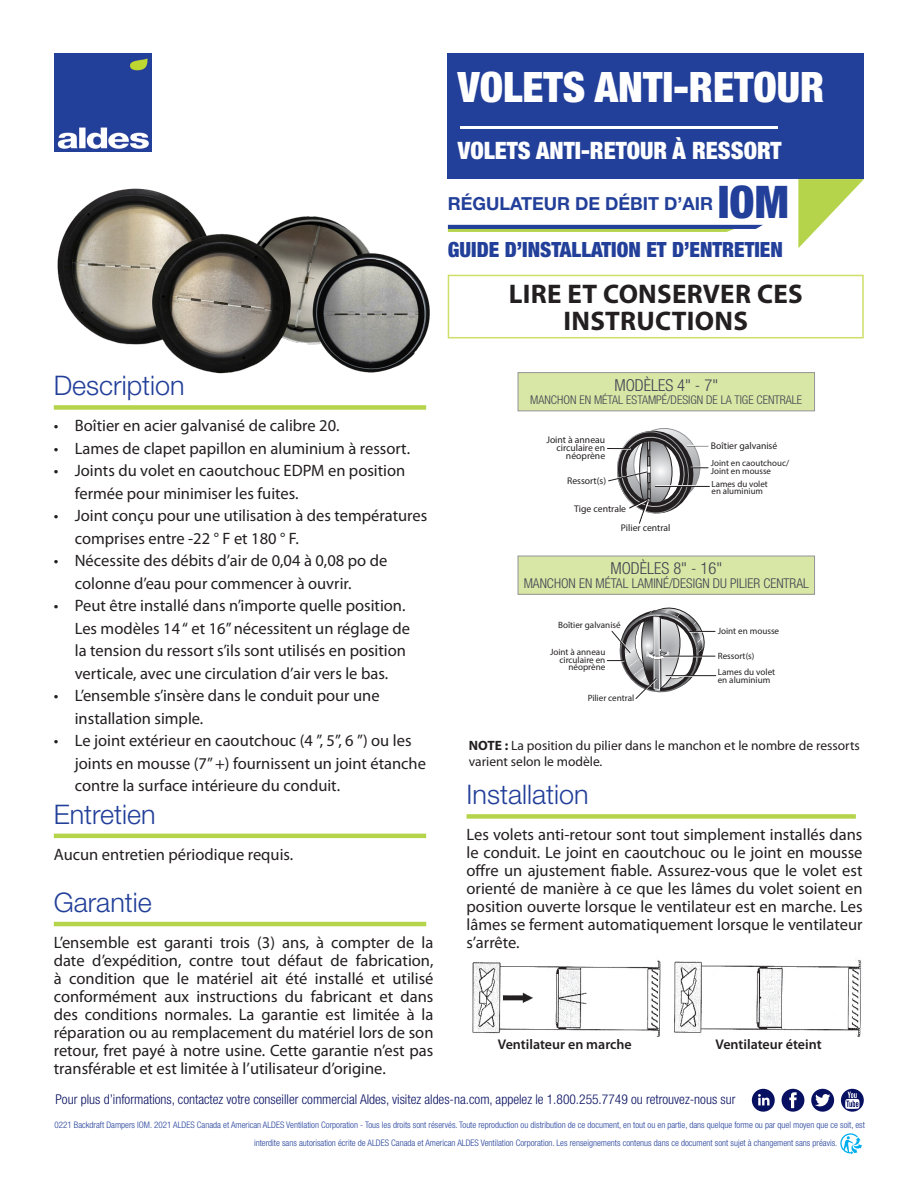
<style>
.page{position:relative;width:918px;height:1188px;background:#fff}
.page>*{position:absolute;margin:0;border:0;box-sizing:border-box;transform-origin:0 0}
.t1{font:900 condensed 45px "Helvetica Neue LT Std";color:#223f99}
.t2{font:900 condensed 42px "Helvetica Neue LT Std";color:#fff}
.t3{font:300 27px "Helvetica Neue LT Std";color:#223f99}
.Spec_Body{font:700 27px/27px "Myriad Pro";letter-spacing:.01em;color:#231f20;text-align:center}
.t4{font:900 condensed 24px "Helvetica Neue LT Std";color:#fff}
.t5{font:900 condensed 21px "Helvetica Neue LT Std";color:#223f99}
.t6{font:700 18px "Helvetica Neue LT Std";color:#223f99}
.t7{font:16.5px/22.5px "Myriad Pro";color:#231f20}
.Default{font:16.5px/18px "Myriad Pro";color:#221e1f;text-align:justify}
.t8{font:300 condensed 16.5px "Helvetica Neue LT Std";color:#414352}
.t9{font:600 14.1px "Myriad Pro";color:#231f20}
.t10{font:300 condensed 13.5px "Helvetica Neue LT Std";color:#081061}
.t11{font:13.5px/16.2px "Myriad Pro";color:#231f20}
.t12{font:300 condensed 13.5px "Helvetica Neue LT Std";color:#414352}
.t13{font:300 condensed 12px "Helvetica Neue LT Std";color:#414352}
.t14{font:9.75px/8.1px "Myriad Pro";color:#231f20;text-align:right}
.t15{font:9.15px/7.6px "Myriad Pro";color:#231f20}
.t16{font:300 condensed 9px/18px "Helvetica Neue LT Std";color:#223f99}
.t17{font:8.85px/7.5px "Myriad Pro";color:#231f20}
.s1{font-weight:700}
</style>
<div class="page">
<div style="left:54px;top:405px;width:372px;height:5px;background:#b5d44b"></div>
<hr style="left:54px;top:834px;width:372px;height:4px;background:#b5d44b">
<hr style="left:54px;top:922px;width:372px;height:4px;background:#b5d44b">
<img style="left:54px;top:54px;width:97px;height:97px">
<svg style="left:798px;top:179px;width:66px;height:69px"></svg>
<svg style="left:448px;top:225px;width:315px;height:7px"></svg>
<div style="left:448px;top:53px;width:416px;height:126px;background:#223f99"></div>
<hr style="left:460px;top:127px;width:317px;height:2px;background:#fff">
<svg style="left:606px;top:607px;width:111px;height:92px"></svg>
<hr style="left:655px;top:486px;width:54px;height:1px;background:#231f20">
<svg style="left:607px;top:428px;width:101px;height:96px"></svg>
<img style="left:57px;top:188px;width:373px;height:186px">
<div style="left:518px;top:373px;width:297px;height:38px;background:#d8e7a5"></div>
<div style="left:518px;top:372px;width:297px;height:39px;border:1px solid #939598"></div>
<div style="left:518px;top:556px;width:297px;height:38px;background:#d8e7a5"></div>
<div style="left:518px;top:556px;width:297px;height:39px;border:1px solid #939598"></div>
<div style="left:448px;top:275px;width:416px;height:63px;border:2px solid #cede67"></div>
<img style="left:472px;top:960px;width:189px;height:77px">
<img style="left:674px;top:958px;width:188px;height:79px">
<div style="left:467px;top:814px;width:389px;height:5px;background:#b5d44b"></div>
<svg style="left:840px;top:1133px;width:22px;height:21px"></svg>
<svg style="left:752px;top:1089px;width:23px;height:23px"></svg>
<svg style="left:782px;top:1089px;width:22px;height:23px"></svg>
<svg style="left:811px;top:1089px;width:23px;height:23px"></svg>
<svg style="left:841px;top:1089px;width:23px;height:23px"></svg>
<p class="t2" style="left:458px;top:61px;width:368px">VOLETS ANTI-RETOUR</p>
<p class="t4" style="left:458px;top:135px;width:325px">VOLETS ANTI-RETOUR À RESSORT</p>
<p class="t1" style="left:718px;top:174px;width:72px">IOM</p>
<p class="t6" style="left:448px;top:193px;width:267px">RÉGULATEUR DE DÉBIT D’AIR</p>
<p class="t5" style="left:448px;top:237px;width:336px">GUIDE D’INSTALLATION ET D’ENTRETIEN</p>
<p class="Spec_Body" style="left:509px;top:280px;width:295px">LIRE ET CONSERVER CES<br>INSTRUCTIONS</p>
<p class="t3" style="left:54px;top:369px;width:133px">Description</p>
<p class="t7" style="left:54px;top:414px;width:287px">• Boîtier en acier galvanisé de calibre 20.</p>
<p class="t7" style="left:54px;top:437px;width:358px">• Lames de clapet papillon en aluminium à ressort.</p>
<p class="t7" style="left:75px;top:459px;width:332px;text-indent:-21px">• Joints du volet en caoutchouc EDPM en position fermée pour minimiser les fuites.</p>
<p class="t7" style="left:75px;top:504px;width:354px;text-indent:-21px">• Joint conçu pour une utilisation à des températures comprises entre -22 ° F et 180 ° F.</p>
<p class="t7" style="left:75px;top:549px;width:314px;text-indent:-21px">• Nécessite des débits d’air de 0,04 à 0,08 po de colonne d’eau pour commencer à ouvrir.</p>
<p class="t7" style="left:75px;top:594px;width:337px;text-indent:-21px">• Peut être installé dans n’importe quelle position.<br>Les modèles 14 “ et 16” nécessitent un réglage de la tension du ressort s’ils sont utilisés en position verticale, avec une circulation d’air vers le bas.</p>
<p class="t7" style="left:75px;top:684px;width:306px;text-indent:-21px">• L’ensemble s’insère dans le conduit pour une installation simple.</p>
<p class="t7" style="left:75px;top:729px;width:353px;text-indent:-21px">• Le joint extérieur en caoutchouc (4 ”, 5”, 6 ”) ou les joints en mousse (7” +) fournissent un joint étanche contre la surface intérieure du conduit.</p>
<p class="t3" style="left:54px;top:798px;width:104px">Entretien</p>
<p class="t7" style="left:54px;top:843px;width:241px">Aucun entretien périodique requis.</p>
<p class="t3" style="left:54px;top:886px;width:100px">Garantie</p>
<p class="Default" style="left:54px;top:933px;width:381px">L’ensemble est garanti trois (3) ans, à compter de la date d’expédition, contre tout défaut de fabrication, à condition que le matériel ait été installé et utilisé conformément aux instructions du fabricant et dans des conditions normales. La garantie est limitée à la réparation ou au remplacement du matériel lors de son retour, fret payé à notre usine. Cette garantie n’est pas transférable et est limitée à l’utilisateur d’origine.</p>
<p class="t8" style="left:614px;top:376px;width:105px">MODÈLES 4" - 7"</p>
<p class="t13" style="left:530px;top:393px;width:274px">MANCHON EN MÉTAL ESTAMPÉ/DESIGN DE LA TIGE CENTRALE</p>
<p class="t14" style="left:546px;top:436px;width:60px">Joint à anneau circulaire en néoprène</p>
<p class="t14" style="left:567px;top:477px;width:41px">Ressort(s)</p>
<p class="t14" style="left:621px;top:500px;width:51px;line-height:18.3px;text-align:left;text-indent:-47px">Tige centrale<br>Pilier central</p>
<p class="t14" style="left:711px;top:442px;width:68px">Boîtier galvanisé</p>
<p class="t17" style="left:711px;top:459px;width:80px">Joint en caoutchouc/<br>Joint en mousse</p>
<p class="t17" style="left:712px;top:480px;width:58px">Lames du volet en aluminium</p>
<p class="t8" style="left:610px;top:559px;width:113px">MODÈLES 8" - 16"</p>
<p class="t12" style="left:524px;top:575px;width:287px">MANCHON EN MÉTAL LAMINÉ/DESIGN DU PILIER CENTRAL</p>
<p class="t15" style="left:558px;top:621px;width:64px">Boîtier galvanisé</p>
<p class="t15" style="left:550px;top:648px;width:57px;text-align:right">Joint à anneau circulaire en néoprène</p>
<p class="t15" style="left:588px;top:694px;width:48px">Pilier central</p>
<p class="t15" style="left:718px;top:627px;width:63px">Joint en mousse</p>
<p class="t15" style="left:718px;top:648px;width:59px;line-height:15.8px">Ressort(s)<br>Lames du volet</p>
<p class="t15" style="left:718px;top:676px;width:54px">en aluminium</p>
<p class="t11" style="left:469px;top:737px;width:392px"><span class="s1">NOTE :</span> La position du pilier dans le manchon et le nombre de ressorts varient selon le modèle.</p>
<p class="t3" style="left:467px;top:778px;width:123px">Installation</p>
<p class="t7" style="left:467px;top:826px;width:398px;line-height:18px;text-align:justify">Les volets anti-retour sont tout simplement installés dans le conduit. Le joint en caoutchouc ou le joint en mousse offre un ajustement fiable. Assurez-vous que le volet est orienté de manière à ce que les lâmes du volet soient en position ouverte lorsque le ventilateur est en marche. Les lâmes se ferment automatiquement lorsque le ventilateur s’arrête.</p>
<p class="t9" style="left:498px;top:1035px;width:136px">Ventilateur en marche</p>
<p class="t9" style="left:716px;top:1035px;width:108px">Ventilateur éteint</p>
<p class="t10" style="left:56px;top:1091px;width:682px">Pour plus d’informations, contactez votre conseiller commercial Aldes, visitez aldes-na.com, appelez le 1.800.255.7749 ou retrouvez-nous sur</p>
<p class="t16" style="left:254px;top:1116px;width:612px;text-indent:-200px">0221 Backdraft Dampers IOM. 2021 ALDES Canada et American ALDES Ventilation Corporation - Tous les droits sont réservés. Toute reproduction ou distribution de ce document, en tout ou en partie, dans quelque forme ou par quel moyen que ce soit, est interdite sans autorisation écrite de ALDES Canada et American ALDES Ventilation Corporation. Les renseignements contenus dans ce document sont sujet à changement sans préavis.</p>
</div>
